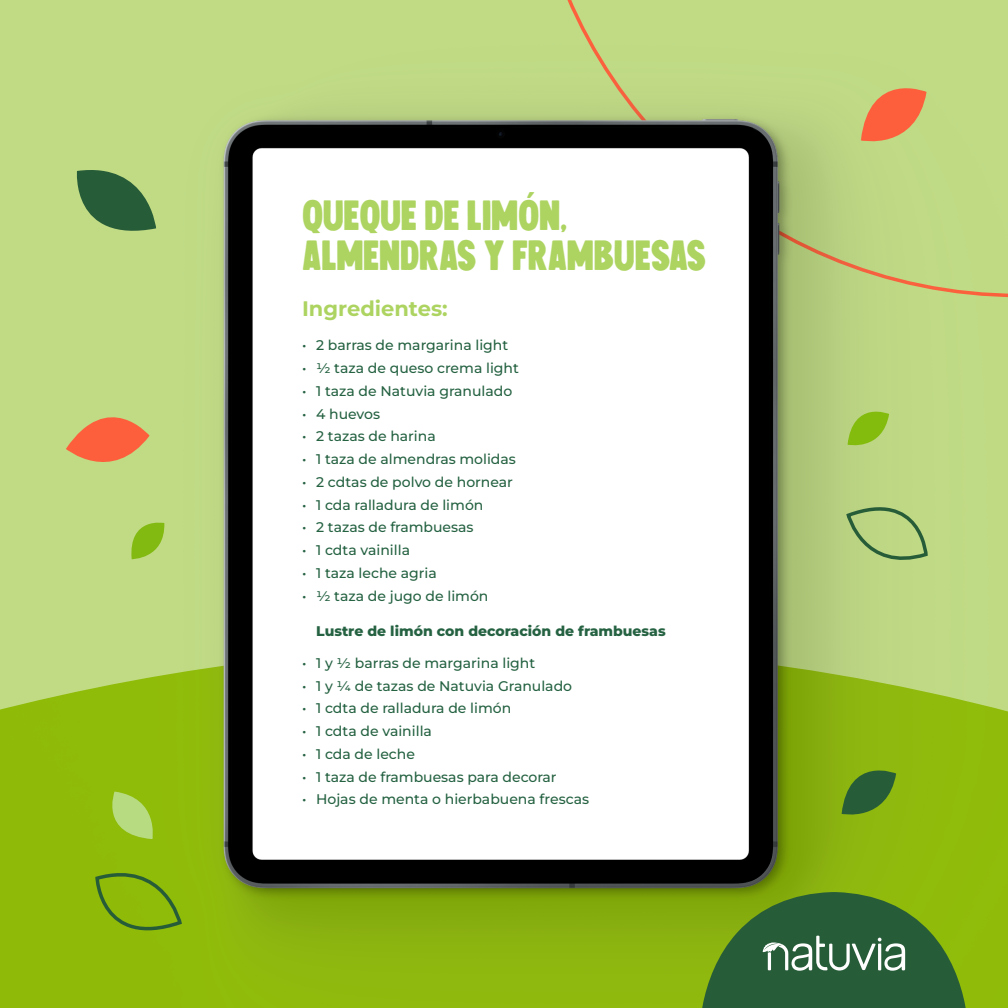
<style>
.page{position:relative;width:1008px;height:1008px;background:#fff}
.page>*{position:absolute;margin:0;border:0;box-sizing:border-box;transform-origin:0 0}
.t1{font:39.55px/40.6px "Chillow";letter-spacing:-.005em;color:#add461}
.t2{font:700 21px "Montserrat";color:#add461}
.t3{font:500 14px "Montserrat";color:#256242}
.t4{font:800 14px "Montserrat";color:#256242}
</style>
<div class="page">
<img style="left:0;top:0;width:1008px;height:1008px">
<svg style="left:696px;top:892px;width:276px;height:116px;background:#4a7a34"></svg>
<svg style="left:66px;top:387px;width:84px;height:99px;background:#d2b56e"></svg>
<svg style="left:128px;top:516px;width:37px;height:43px;background:#a0c948"></svg>
<svg style="left:71px;top:161px;width:85px;height:84px;background:#789f61"></svg>
<svg style="left:93px;top:860px;width:90px;height:89px;background:#85b10d"></svg>
<svg style="left:99px;top:792px;width:60px;height:47px;background:#a0c93f"></svg>
<svg style="left:861px;top:68px;width:66px;height:84px;background:#d9a666"></svg>
<svg style="left:848px;top:399px;width:41px;height:53px;background:#a3ca50"></svg>
<svg style="left:842px;top:754px;width:54px;height:69px;background:#619020"></svg>
<svg style="left:845px;top:489px;width:85px;height:84px;background:#aeca7c"></svg>
<h1 class="t1" style="left:302px;top:197px;width:406px">QUEQUE DE LIMÓN,<br>ALMENDRAS Y FRAMBUESAS</h1>
<h2 class="t2" style="left:302px;top:295px;width:147px">Ingredientes:</h2>
<p class="t3" style="left:302px;top:336px;width:208px">• 2 barras de margarina light</p>
<p class="t3" style="left:302px;top:359px;width:218px">• ½ taza de queso crema light</p>
<p class="t3" style="left:302px;top:382px;width:212px">• 1 taza de Natuvia granulado</p>
<p class="t3" style="left:302px;top:404px;width:80px">• 4 huevos</p>
<p class="t3" style="left:302px;top:427px;width:135px">• 2 tazas de harina</p>
<p class="t3" style="left:302px;top:450px;width:215px">• 1 taza de almendras molidas</p>
<p class="t3" style="left:302px;top:473px;width:212px">• 2 cdtas de polvo de hornear</p>
<p class="t3" style="left:302px;top:495px;width:183px">• 1 cda ralladura de limón</p>
<p class="t3" style="left:302px;top:518px;width:173px">• 2 tazas de frambuesas</p>
<p class="t3" style="left:302px;top:541px;width:109px">• 1 cdta vainilla</p>
<p class="t3" style="left:302px;top:564px;width:136px">• 1 taza leche agria</p>
<p class="t3" style="left:302px;top:586px;width:188px">• ½ taza de jugo de limón</p>
<p class="t4" style="left:316px;top:622px;width:351px">Lustre de limón con decoración de frambuesas</p>
<p class="t3" style="left:302px;top:654px;width:235px">• 1 y ½ barras de margarina light</p>
<p class="t3" style="left:302px;top:676px;width:272px">• 1 y ¼ de tazas de Natuvia Granulado</p>
<p class="t3" style="left:302px;top:699px;width:211px">• 1 cdta de ralladura de limón</p>
<p class="t3" style="left:302px;top:722px;width:131px">• 1 cdta de vainilla</p>
<p class="t3" style="left:302px;top:745px;width:114px">• 1 cda de leche</p>
<p class="t3" style="left:302px;top:767px;width:256px">• 1 taza de frambuesas para decorar</p>
<p class="t3" style="left:302px;top:790px;width:289px">• Hojas de menta o hierbabuena frescas</p>
</div>
